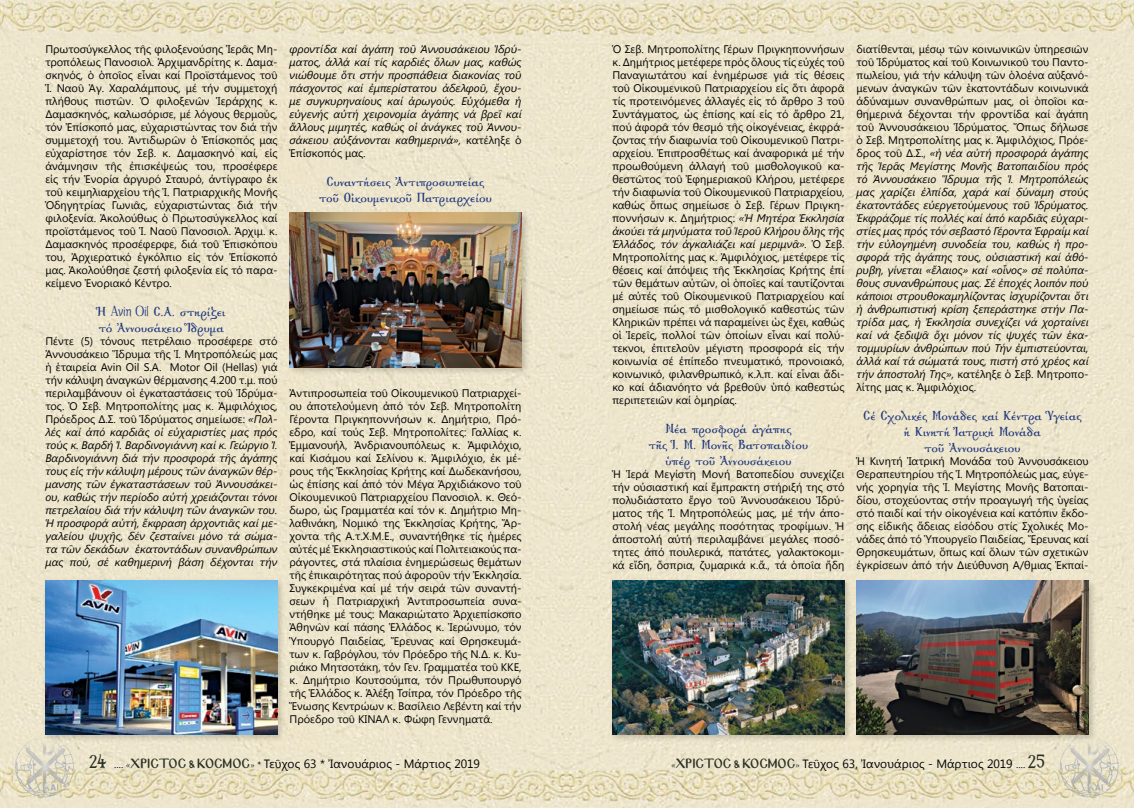
<style>
.page{position:relative;width:1134px;height:808px;background:#fff}
.page>*{position:absolute;margin:0;border:0;box-sizing:border-box;transform-origin:0 0}
.t1{font:700 14.4px/16px "Genesis";letter-spacing:.005em;color:#20367d;text-align:center;scale:.83 1}
.t2{font:12px "Segoe UI";letter-spacing:.005em;color:#000}
.t3{font:11px/13px "Segoe UI";color:#000;text-align:justify}
.t4{font:italic 11px/13px "Segoe UI";color:#000;text-align:justify}
.s1{font-family:"KS Myrina";font-weight:400}
.s2{font-style:normal}
.s3{font-style:italic}
.s4{font-family:"Ag Symeon UC";font-size:20px;color:#2a3023}
.s5{font-family:"Minion Pro";font-size:10px}
.s6{font-family:"Minion Pro";font-size:10px;color:#2a3023}
.s7{font-family:"Mg Byzantine UC Pol Normal";font-size:11.7px;color:#2a3023}
</style>
<div class="page">
<img style="left:0;top:0;width:1134px;height:735px">
<img style="left:0;top:735px;width:1134px;height:73px">
<div style="left:854px;top:578px;width:243px;height:165px;background:#000;opacity:.18"></div>
<img style="left:856px;top:581px;width:233px;height:154px">
<div style="left:610px;top:577px;width:243px;height:165px;background:#000;opacity:.18"></div>
<img style="left:612px;top:580px;width:232px;height:154px">
<div style="left:287px;top:210px;width:243px;height:165px;background:#000;opacity:.18"></div>
<img style="left:289px;top:213px;width:233px;height:154px">
<div style="left:43px;top:577px;width:243px;height:165px;background:#000;opacity:.18"></div>
<img style="left:45px;top:580px;width:232px;height:154px">
<p class="t3" style="left:45px;top:42px;width:234px">Πρωτοσύγκελλος τῆς φιλοξενούσης Ἱερᾶς Μη&shy;τροπόλεως Πανοσιολ. Ἀρχιμανδρίτης κ. Δαμα&shy;σκηνός, ὁ ὁποῖος εἶναι καί Προϊστάμενος τοῦ Ἱ. Ναοῦ Ἁγ. Χαραλάμπους, μέ τήν συμμετοχή πλήθους πιστῶν. Ὁ φιλοξενῶν Ἱεράρχης κ.<br>Δαμασκηνός, καλωσόρισε, μέ λόγους θερμούς, τόν Ἐπίσκοπό μας, εὐχαριστώντας τον διά τήν συμμετοχή του. Ἀντιδωρῶν ὁ Ἐπίσκοπός μας εὐχαρίστησε τόν Σεβ. κ. Δαμασκηνό καί, εἰς ἀνάμνησιν τῆς ἐπισκέψεώς του, προσέφερε εἰς τήν Ἐνορία ἀργυρό Σταυρό, ἀντίγραφο ἐκ τοῦ κειμηλιαρχείου τῆς Ἱ. Πατριαρχικῆς Μονῆς Ὁδηγητρίας Γωνιᾶς, εὐχαριστώντας διά τήν φιλοξενία. Ἀκολούθως ὁ Πρωτοσύγκελλος καί προϊστάμενος τοῦ Ἱ. Ναοῦ Πανοσιολ. Ἀρχιμ. κ.<br>Δαμασκηνός προσέφερφε, διά τοῦ Ἐπισκόπου του, Ἀρχιερατικό ἐγκόλπιο εἰς τόν Ἐπίσκοπό μας. Ἀκολούθησε ζεστή φιλοξενία εἰς τό παρα&shy;κείμενο Ἐνοριακό Κέντρο.</p>
<h1 class="t1" style="left:97px;top:305px;width:156px;text-align:left">Ἡ <span class="s1">Avin Oil</span> S.A. στηρίζει τό Ἀννουσάκειο Ἵδρυμα</h1>
<p class="t4" style="left:45px;top:333px;width:234px"><span class="s2">Πέντε (5) τόνους πετρέλαιο προσέφερε στό Ἀννουσάκειο Ἵδρυμα τῆς Ἱ. Μητροπόλεώς μας ἡ ἑταιρεία Avin Oil S.A. Motor Oil (Hellas) γιά τήν κάλυψη ἀναγκῶν θέρμανσης 4.200 τ.μ. πού περιλαμβάνουν οἱ ἐγκαταστάσεις τοῦ Ἱδρύμα&shy;τος. Ὁ Σεβ. Μητροπολίτης μας κ. Ἀμφιλόχιος, Πρόεδρος Δ.Σ. τοῦ Ἱδρύματος σημείωσε:</span> «Πολ&shy;λές καί ἀπό καρδιᾶς οἱ εὐχαριστίες μας πρός τούς κ. Βαρδή Ἰ. Βαρδινογιάννη καί κ. Γεώργιο Ἰ.<br>Βαρδινογιάννη διά τήν προσφορά τῆς ἀγάπης τους εἰς τήν κάλυψη μέρους τῶν ἀναγκῶν θέρ&shy;μανσης τῶν ἐγκαταστάσεων τοῦ Ἀννουσάκει&shy;ου, καθώς τήν περίοδο αὐτή χρειάζονται τόνοι πετρελαίου διά τήν κάλυψη τῶν ἀναγκῶν του.<br>Ἡ προσφορά αὐτή, ἔκφραση ἀρχοντιᾶς καί με&shy;γαλείου ψυχῆς, δέν ζεσταίνει μόνο τά σώμα&shy;τα τῶν δεκάδων ἑκατοντάδων συνανθρώπων μας πού, σέ καθημερινή βάση δέχονται τήν</p>
<p class="t4" style="left:289px;top:41px;width:234px">φροντίδα καί ἀγάπη τοῦ Ἀννουσάκειου Ἱδρύ&shy;ματος, ἀλλά καί τίς καρδιές ὅλων μας, καθώς νιώθουμε ὅτι στήν προσπάθεια διακονίας τοῦ πάσχοντος καί ἐμπερίστατου ἀδελφοῦ, ἔχου&shy;με συγκυρηναίους καί ἀρωγούς. Εὐχόμεθα ἡ εὐγενής αὐτή χειρονομία ἀγάπης νά βρεῖ καί ἄλλους μιμητές, καθώς οἱ ἀνάγκες τοῦ Ἀννου&shy;σάκειου αὐξάνονται καθημερινά», <span class="s2">κατέληξε ὁ Ἐπίσκοπός μας.</span></p>
<h1 class="t1" style="left:319px;top:175px;width:210px">Συναντήσεις Ἀντιπροσωπείας τοῦ Οἰκουμενικοῦ Πατριαρχείου</h1>
<p class="t3" style="left:289px;top:386px;width:234px">Ἀντιπροσωπεία τοῦ Οἰκουμενικοῦ Πατριαρχεί&shy;ου ἀποτελούμενη ἀπό τόν Σεβ. Μητροπολίτη Γέροντα Πριγκηποννήσων κ. Δημήτριο, Πρό&shy;εδρο, καί τούς Σεβ. Μητροπολίτες: Γαλλίας κ.<br>Ἐμμανουήλ, Ἀνδριανουπόλεως κ. Ἀμφιλόχιο, καί Κισάμου καί Σελίνου κ. Ἀμφιλόχιο, ἐκ μέ&shy;ρους τῆς Ἐκκλησίας Κρήτης καί Δωδεκανήσου, ὡς ἐπίσης καί ἀπό τόν Μέγα Ἀρχιδιάκονο τοῦ Οἰκουμενικοῦ Πατριαρχείου Πανοσιολ. κ. Θεό&shy;δωρο, ὡς Γραμματέα καί τόν κ. Δημήτριο Μη&shy;λαθινάκη, Νομικό της Ἐκκλησίας Κρήτης, Ἄρ&shy;χοντα τῆς Α.τ.Χ.Μ.Ε., συναντήθηκε τίς ἡμέρες αὐτές μέ Ἐκκλησιαστικούς καί Πολιτειακούς πα&shy;ράγοντες, στά πλαίσια ἐνημερώσεως θεμάτων τῆς ἐπικαιρότητας πού ἀφοροῦν τήν Ἐκκλησία.<br>Συγκεκριμένα καί μέ τήν σειρά τῶν συναντή&shy;σεων ἡ Πατριαρχική Ἀντιπροσωπεία συνα&shy;ντήθηκε μέ τους: Μακαριώτατο Ἀρχιεπίσκοπο Ἀθηνῶν καί πάσης Ἑλλάδος κ. Ἱερώνυμο, τόν Ὑπουργό Παιδείας, Ἔρευνας καί Θρησκευμά&shy;των κ. Γαβρόγλου, τόν Πρόεδρο τῆς Ν.Δ. κ. Κυ&shy;ριάκο Μητσοτάκη, τόν Γεν. Γραμματέα τοῦ ΚΚΕ, κ. Δημήτριο Κουτσούμπα, τόν Πρωθυπουργό τῆς Ἑλλάδος κ. Ἀλέξη Τσίπρα, τόν Πρόεδρο τῆς Ἕνωσης Κεντρώων κ. Βασίλειο Λεβέντη καί τήν Πρόεδρο τοῦ ΚΙΝΑΛ κ. Φώφη Γεννηματᾶ.</p>
<p class="t3" style="left:612px;top:42px;width:234px">Ὁ Σεβ. Μητροπολίτης Γέρων Πριγκηποννήσων κ. Δημήτριος μετέφερε πρός ὅλους τίς εὐχές τοῦ Παναγιωτάτου καί ἐνημέρωσε γιά τίς θέσεις τοῦ Οἰκουμενικοῦ Πατριαρχείου εἰς ὅτι ἀφορᾶ τίς προτεινόμενες ἀλλαγές εἰς τό ἄρθρο 3 τοῦ Συντάγματος, ὡς ἐπίσης καί εἰς τό ἄρθρο 21, πού ἀφορᾶ τόν θεσμό τῆς οἰκογένειας, ἐκφρά&shy;ζοντας τήν διαφωνία τοῦ Οἰκουμενικοῦ Πατρι&shy;αρχείου. Ἐπιπροσθέτως καί ἀναφορικά μέ τήν προωθούμενη ἀλλαγή τοῦ μισθολογικοῦ κα&shy;θεστῶτος τοῦ Ἐφημεριακοῦ Κλήρου, μετέφερε τήν διαφωνία τοῦ Οἰκουμενικοῦ Πατριαρχείου, καθώς ὅπως σημείωσε ὁ Σεβ. Γέρων Πριγκη&shy;ποννήσων κ. Δημήτριος: <span class="s3">«Ἡ Μητέρα Ἐκκλησία ἀκούει τά μηνύματα τοῦ Ἱεροῦ Κλήρου ὅλης τῆς Ἑλλάδος, τόν ἀγκαλιάζει καί μεριμνᾶ».</span> Ὁ Σεβ.<br>Μητροπολίτης μας κ. Ἀμφιλόχιος, μετέφερε τίς θέσεις καί ἀπόψεις τῆς Ἐκκλησίας Κρήτης ἐπί τῶν θεμάτων αὐτῶν, οἱ ὁποῖες καί ταυτίζονται μέ αὐτές τοῦ Οἰκουμενικοῦ Πατριαρχείου καί σημείωσε πώς τό μισθολογικό καθεστώς τῶν Κληρικῶν πρέπει νά παραμείνει ὡς ἔχει, καθώς οἱ Ἱερεῖς, πολλοί τῶν ὁποίων εἶναι καί πολύ&shy;τεκνοι, ἐπιτελοῦν μέγιστη προσφορά εἰς τήν κοινωνία σέ ἐπίπεδο πνευματικό, προνοιακό, κοινωνικό, φιλανθρωπικό, κ.λ.π. καί εἶναι ἄδι&shy;κο καί ἀδιανόητο νά βρεθοῦν ὑπό καθεστώς περιπετειῶν καί ὁμηρίας.</p>
<h1 class="t1" style="left:649px;top:422px;width:194px">Νέα προσφορά ἀγάπης<br>τῆς Ἱ. Μ. Μονῆς Βατοπαιδίου ὑπέρ τοῦ Ἀννουσάκειου</h1>
<p class="t3" style="left:612px;top:467px;width:234px">Ἡ Ἱερά Μεγίστη Μονή Βατοπεδίου συνεχίζει τήν οὐσιαστική καί ἔμπρακτη στήριξή της στό πολυδιάστατο ἔργο τοῦ Ἀννουσάκειου Ἱδρύ&shy;ματος τῆς Ἱ. Μητροπόλεώς μας, μέ τήν ἀπο&shy;στολή νέας μεγάλης ποσότητας τροφίμων. Ἡ ἀποστολή αὐτή περιλαμβάνει μεγάλες ποσό&shy;τητες ἀπό πουλερικά, πατάτες, γαλακτοκομι&shy;κά εἴδη, ὄσπρια, ζυμαρικά κ.ἄ., τά ὁποῖα ἤδη</p>
<p class="t4" style="left:856px;top:41px;width:234px"><span class="s2">διατίθενται, μέσῳ τῶν κοινωνικῶν ὑπηρεσιῶν τοῦ Ἱδρύματος καί τοῦ Κοινωνικοῦ του Παντο&shy;πωλείου, γιά τήν κάλυψη τῶν ὁλοένα αὐξανό&shy;μενων ἀναγκῶν τῶν ἑκατοντάδων κοινωνικά ἀδύναμων συνανθρώπων μας, οἱ ὁποῖοι κα&shy;θημερινά δέχονται τήν φροντίδα καί ἀγάπη τοῦ Ἀννουσάκειου Ἱδρύματος. Ὅπως δήλωσε ὁ Σεβ. Μητροπολίτης μας κ. Ἀμφιλόχιος, Πρόε&shy;δρος τοῦ Δ.Σ.,</span> «ἡ νέα αὐτή προσφορά ἀγάπης τῆς Ἱερᾶς Μεγίστης Μονῆς Βατοπαιδίου πρός τό Ἀννουσάκειο Ἵδρυμα τῆς Ἱ. Μητροπόλεώς μας χαρίζει ἐλπίδα, χαρά καί δύναμη στούς ἑκατοντάδες εὐεργετούμενους τοῦ Ἱδρύματος.<br>Ἐκφράζομε τίς πολλές καί ἀπό καρδιᾶς εὐχαρι&shy;στίες μας πρός τόν σεβαστό Γέροντα Ἐφραίμ καί τήν εὐλογημένη συνοδεία του, καθώς ἡ προ&shy;σφορά τῆς ἀγάπης τους, οὐσιαστική καί ἀθό&shy;ρυβη, γίνεται «ἔλαιος» καί «οἶνος» σέ πολύπα&shy;θους συνανθρώπους μας. Σέ ἐποχές λοιπόν πού κάποιοι στρουθοκαμηλίζοντας ἰσχυρίζονται ὅτι ἡ ἀνθρωπιστική κρίση ξεπεράστηκε στήν Πα&shy;τρίδα μας, ἡ Ἐκκλησία συνεχίζει νά χορταίνει καί νά ξεδιψᾶ ὄχι μόνον τίς ψυχές τῶν ἑκα&shy;τομμυρίων ἀνθρώπων πού Τήν ἐμπιστεύονται, ἀλλά καί τά σώματά τους, πιστή στό χρέος καί τήν ἀποστολή Της», <span class="s2">κατέληξε ὁ Σεβ. Μητροπο&shy;λίτης μας κ. Ἀμφιλόχιος.</span></p>
<h1 class="t1" style="left:864px;top:409px;width:264px">Σέ Σχολικές Μονάδες καί Κέντρα Ὑγείας ἡ Κινητή Ἰατρική Μονάδα<br>τοῦ Ἀννουσάκειου</h1>
<p class="t3" style="left:856px;top:454px;width:234px">Ἡ Κινητή Ἰατρική Μονάδα τοῦ Ἀννουσάκειου Θεραπευτηρίου τῆς Ἱ. Μητροπόλεώς μας, εὐγε&shy;νής χορηγία τῆς Ἱ. Μεγίστης Μονῆς Βατοπαι&shy;δίου, στοχεύοντας στήν προαγωγή τῆς ὑγείας στό παιδί καί τήν οἰκογένεια καί κατόπιν ἔκδο&shy;σης εἰδικῆς ἄδειας εἰσόδου στίς Σχολικές Μο&shy;νάδες ἀπό τό Ὑπουργεῖο Παιδείας, Ἔρευνας καί Θρησκευμάτων, ὅπως καί ὅλων τῶν σχετικῶν ἐγκρίσεων ἀπό τήν Διεύθυνση Α/θμιας Ἐκπαί-</p>
<p class="t2" style="left:89px;top:755px;width:392px"><span class="s4">24</span> <span class="s5">....</span> <span class="s6">«</span><span class="s7">ΧΡΙΣΤΟΣ &amp; ΚΟΣΜΟΣ</span><span class="s6">»</span> <span class="s5">*</span> Τεῦχος 63 * Ἰανουάριος - Μάρτιος 2019</p>
<p class="t2" style="left:671px;top:755px;width:375px"><span class="s6">«</span><span class="s7">ΧΡΙΣΤΟΣ &amp; ΚΟΣΜΟΣ</span><span class="s6">»</span> Τεῦχος 63, Ἰανουάριος - Μάρτιος 2019 <span class="s5">....</span> <span class="s4">25</span></p>
</div>
